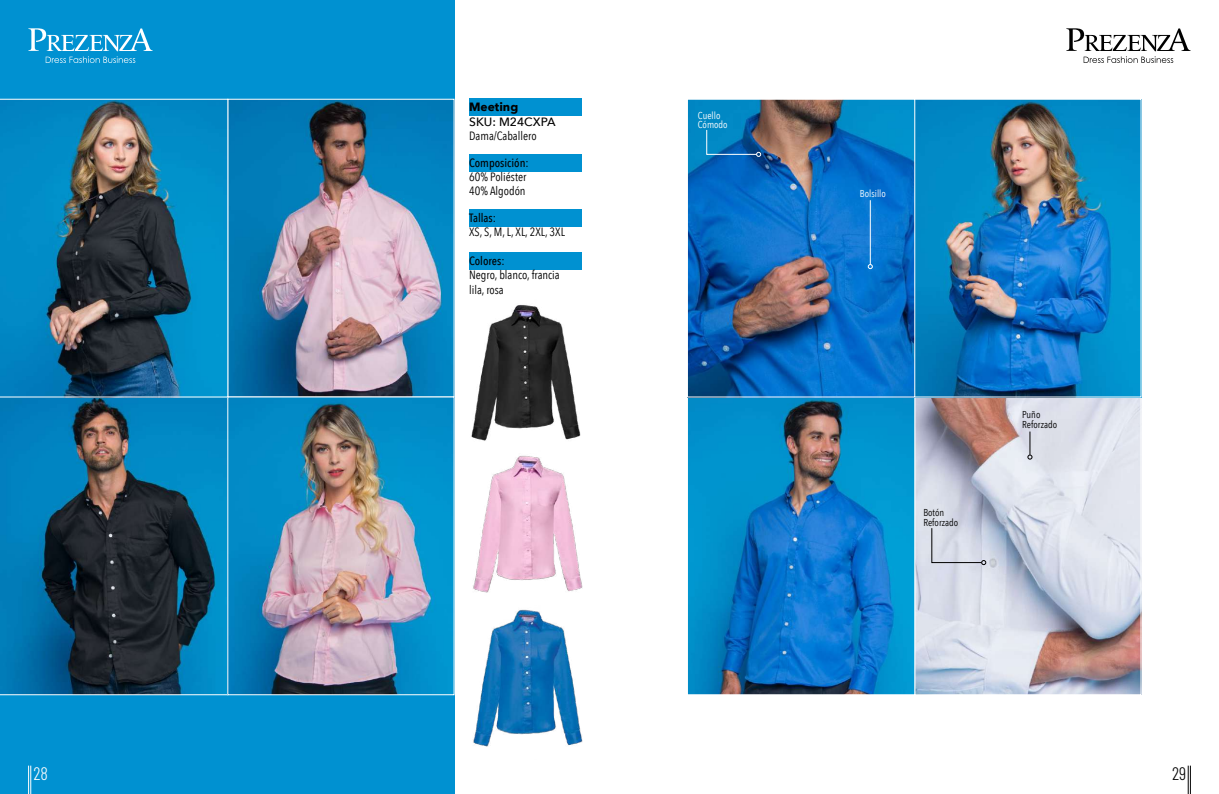
<style>
.page{position:relative;width:1219px;height:794px;background:#fff}
.page>*{position:absolute;margin:0;border:0;box-sizing:border-box;transform-origin:0 0}
.t1{font:300 18px "Barlow Condensed";color:#fff}
.t2{font:300 18px "Barlow Condensed";color:#000}
.t3{font:12px/14.4px "Avenir Next Condensed";color:#000}
.t4{font:500 12px "Avenir Next Condensed";color:#000}
.t5{font:500 12px "Avenir Next";color:#000}
.t6{font:700 12px "Avenir Next";color:#000}
.t7{font:10px/10px "Avenir Next Condensed";color:#000}
.t8{font:10px/9px "Avenir Next Condensed";color:#fff}
</style>
<div class="page">
<div style="left:0;top:0;width:455px;height:794px;background:#0091d1"></div>
<img style="left:229px;top:101px;width:224px;height:592px">
<svg style="left:0;top:397px;width:227px;height:298px"></svg>
<img style="left:0;top:99px;width:228px;height:298px">
<img style="left:471px;top:305px;width:112px;height:442px">
<img style="left:689px;top:101px;width:450px;height:592px">
<div style="left:914px;top:396px;width:227px;height:299px;border:1px solid #fff"></div>
<div style="left:687px;top:396px;width:228px;height:299px;border:1px solid #fff"></div>
<div style="left:687px;top:99px;width:228px;height:298px;border:1px solid #fff"></div>
<hr style="left:870px;top:200px;width:1px;height:64px;background:#fff">
<svg style="left:868px;top:264px;width:5px;height:5px"></svg>
<svg style="left:1028px;top:431px;width:4px;height:28px"></svg>
<svg style="left:706px;top:129px;width:55px;height:28px;background:#1974ae"></svg>
<svg style="left:931px;top:527px;width:55px;height:38px;background:#ccd0dc"></svg>
<div style="left:469px;top:99px;width:113px;height:17px;background:#0091d1"></div>
<div style="left:469px;top:154px;width:113px;height:17px;background:#0091d1"></div>
<div style="left:469px;top:210px;width:113px;height:17px;background:#0091d1"></div>
<div style="left:469px;top:252px;width:113px;height:17px;background:#0091d1"></div>
<svg style="left:1188px;top:765px;width:3px;height:29px"></svg>
<svg style="left:28px;top:765px;width:4px;height:29px"></svg>
<svg style="left:28px;top:28px;width:125px;height:35px"></svg>
<svg style="left:1066px;top:28px;width:125px;height:35px"></svg>
<p class="t6" style="left:469px;top:99px;width:51px">Meeting</p>
<p class="t5" style="left:469px;top:114px;width:88px">SKU: M24CXPA</p>
<p class="t3" style="left:469px;top:129px;width:69px">Dama/Caballero</p>
<p class="t4" style="left:469px;top:154px;width:61px">Composición:</p>
<p class="t3" style="left:469px;top:170px;width:59px">60% Poliéster<br>40% Algodón</p>
<p class="t4" style="left:469px;top:210px;width:28px">Tallas:</p>
<p class="t3" style="left:469px;top:225px;width:97px">XS, S, M, L, XL, 2XL, 3XL</p>
<p class="t4" style="left:469px;top:253px;width:37px">Colores:</p>
<p class="t3" style="left:469px;top:268px;width:92px">Negro, blanco, francia lila, rosa</p>
<p class="t8" style="left:698px;top:112px;width:31px">Cuello<br>Cómodo</p>
<p class="t8" style="left:860px;top:190px;width:27px">Bolsillo</p>
<p class="t7" style="left:923px;top:508px;width:36px">Botón<br>Reforzado</p>
<p class="t7" style="left:1022px;top:409px;width:36px">Puño<br>Reforzado</p>
<h1 class="t1" style="left:33px;top:761px;width:16px">28</h1>
<h1 class="t2" style="left:1172px;top:761px;width:16px">29</h1>
</div>
